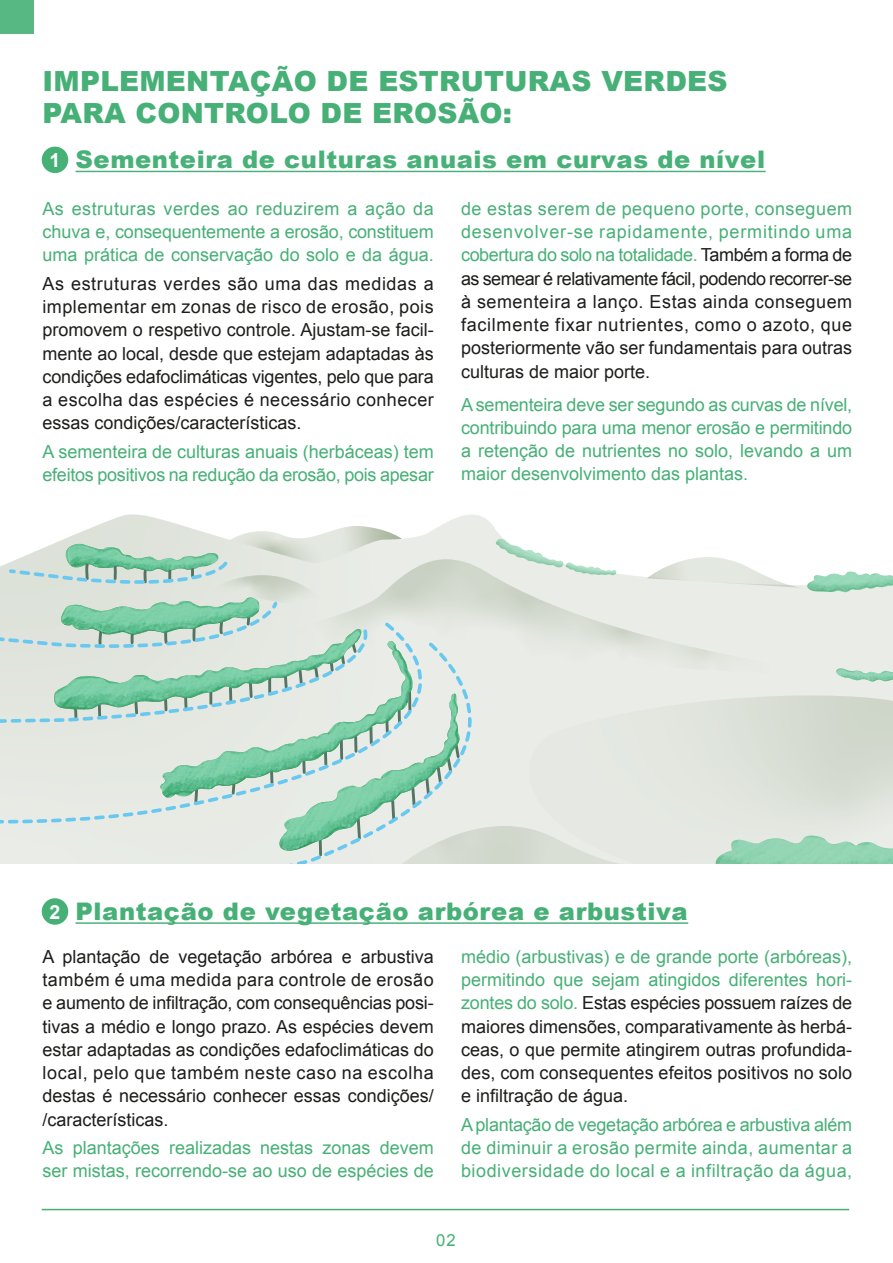
<style>
.page{position:relative;width:893px;height:1263px;background:#fff}
.page>*{position:absolute;margin:0;border:0;box-sizing:border-box;transform-origin:0 0}
.t1{font:900 27.75px/31.7px "Arial";letter-spacing:.01em;color:#46b076}
.t2{font:900 24.15px "Arial";letter-spacing:.025em;color:#47b177}
.t3{font:900 24.15px "Arial";letter-spacing:.025em;color:#46b076}
.t4{font:18px/23.2px "Arial";color:#1d1d1b;text-align:justify}
.t5{font:18px/23.2px "Arial";color:#46b076;text-align:justify}
.t6{font:16.65px "Arial";color:#46b076}
.s1{font-weight:700;font-size:19.5px;color:#fff}
.s2{color:#46b076}
</style>
<div class="page">
<svg style="left:101px;top:514px;width:792px;height:181px"></svg>
<svg style="left:628px;top:695px;width:265px;height:168px;background:#dde1d9"></svg>
<div style="left:628px;top:559px;width:265px;height:127px;background:#e9ece7"></div>
<img style="left:714px;top:793px;width:179px;height:70px">
<svg style="left:0;top:524px;width:628px;height:339px;background:#dbe5dd"></svg>
<svg style="left:0;top:621px;width:543px;height:210px;background:#cce1d6"></svg>
<svg style="left:647px;top:549px;width:159px;height:44px"></svg>
<img style="left:806px;top:549px;width:87px;height:44px">
<img style="left:834px;top:661px;width:59px;height:22px">
<div style="left:42px;top:147px;width:26px;height:26px;background:#46b076;border-radius:50%"></div>
<hr style="left:76px;top:171px;width:690px;height:1px;background:#47b177">
<div style="left:0;top:0;width:34px;height:34px;background:#58b883"></div>
<hr style="left:76px;top:922px;width:612px;height:2px;background:#46b076">
<div style="left:42px;top:898px;width:26px;height:27px;background:#46b076;border-radius:50%"></div>
<hr style="left:42px;top:1209px;width:807px;height:1px;background:#46b076">
<h1 class="t1" style="left:43px;top:64px;width:687px">IMPLEMENTAÇÃO DE ESTRUTURAS VERDES<br>PARA CONTROLO DE EROSÃO:</h1>
<h2 class="t2" style="left:49px;top:142px;width:717px"><span class="s1">1</span> Sementeira de culturas anuais em curvas de nível</h2>
<p class="t5" style="left:43px;top:197px;width:393px">As estruturas verdes ao reduzirem a ação da chuva e, consequentemente a erosão, constituem uma prática de conservação do solo e da água.</p>
<p class="t4" style="left:43px;top:272px;width:393px">As estruturas verdes são uma das medidas a implementar em zonas de risco de erosão, pois promovem o respetivo controle. Ajustam-se facil&shy;mente ao local, desde que estejam adaptadas às condições edafoclimáticas vigentes, pelo que para a escolha das espécies é necessário conhecer essas condições/características.</p>
<p class="t5" style="left:43px;top:440px;width:393px">A sementeira de culturas anuais (herbáceas) tem efeitos positivos na redução da erosão, pois apesar</p>
<p class="t4" style="left:461px;top:197px;width:393px"><span class="s2">de estas serem de pequeno porte, conseguem desenvolver-se rapidamente, permitindo uma cobertura do solo na totalidade.</span> Também a forma de as semear é relativamente fácil, podendo recorrer-se à sementeira a lanço. Estas ainda conseguem facilmente fixar nutrientes, como o azoto, que posteriormente vão ser fundamentais para outras culturas de maior porte.</p>
<p class="t5" style="left:461px;top:393px;width:393px">A sementeira deve ser segundo as curvas de nível, contribuindo para uma menor erosão e permitindo a retenção de nutrientes no solo, levando a um maior desenvolvimento das plantas.</p>
<h2 class="t3" style="left:49px;top:894px;width:640px"><span class="s1">2</span> Plantação de vegetação arbórea e arbustiva</h2>
<p class="t4" style="left:461px;top:945px;width:393px"><span class="s2">médio (arbustivas) e de grande porte (arbóreas), permitindo que sejam atingidos diferentes hori&shy;zontes do solo.</span> Estas espécies possuem raízes de maiores dimensões, comparativamente às herbá&shy;ceas, o que permite atingirem outras profundida&shy;des, com consequentes efeitos positivos no solo e infiltração de água.</p>
<p class="t5" style="left:461px;top:1113px;width:393px">A plantação de vegetação arbórea e arbustiva além de diminuir a erosão permite ainda, aumentar a biodiversidade do local e a infiltração da água,</p>
<p class="t4" style="left:43px;top:945px;width:393px">A plantação de vegetação arbórea e arbustiva também é uma medida para controle de erosão e aumento de infiltração, com consequências posi&shy;tivas a médio e longo prazo. As espécies devem estar adaptadas as condições edafoclimáticas do local, pelo que também neste caso na escolha destas é necessário conhecer essas condições/ /características.</p>
<p class="t5" style="left:43px;top:1136px;width:393px">As plantações realizadas nestas zonas devem ser mistas, recorrendo-se ao uso de espécies de</p>
<p class="t6" style="left:436px;top:1229px;width:21px">02</p>
</div>
